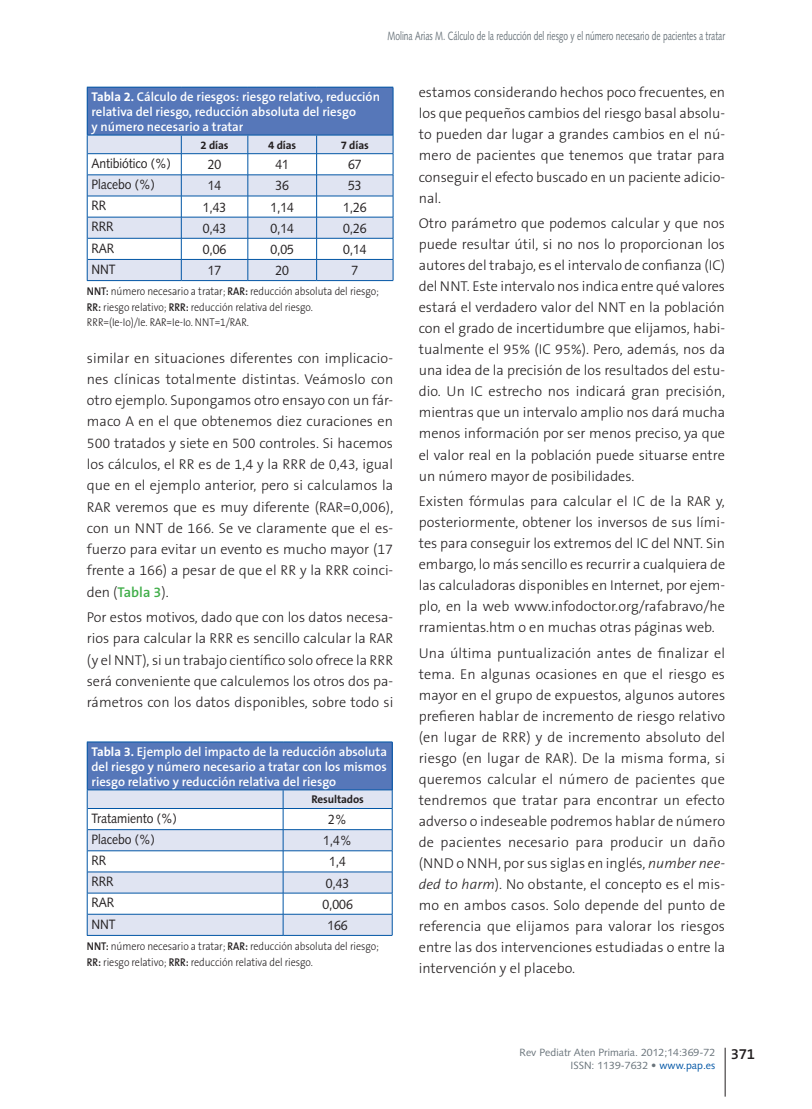
<style>
.page{position:relative;width:812px;height:1109px;background:#fff}
.page>*{position:absolute;margin:0;border:0;box-sizing:border-box;transform-origin:0 0}
.txt_comun{font:600 15px "The Sans B6";color:#231f20}
.t1{font:300 14.25px/21px "The Sans B3";color:#231f20;text-align:justify}
._004_texto_tabla{font:13.5px "Syntax";letter-spacing:-.005em;color:#231f20;scale:.9 1}
.Titulo_tabla{font:600 12.75px/15px "The Sans B6";color:#fff}
.t2{font:12px "Syntax";color:#6a747b;scale:.7 1}
._004_texto_tabla-2{font:300 11.25px/15.8px "The Sans B3";letter-spacing:-.005em;color:#231f20;scale:.9 1}
._006_cabeceras_tabla{font:700 11.25px "The Sans B7";letter-spacing:-.01em;color:#231f20}
.t3{font:10.5px/13.2px "Syntax";color:#6a747b;text-align:right}
.s1{font-family:"The Sans B7";font-weight:700}
.s2{font-family:"The Sans B6";font-weight:600}
.s3{font-family:"The Sans B6";font-weight:600;color:#40ae49}
.s4{font-style:italic}
.s5{color:#0155a5}
</style>
<div class="page">
<hr style="left:724px;top:1048px;width:1px;height:49px;background:#231f20">
<div style="left:87px;top:87px;width:306px;height:48px;background:#5677b9"></div>
<hr style="left:87px;top:87px;width:94px;height:1px;background:#0155a5">
<hr style="left:87px;top:88px;width:1px;height:47px;background:#0155a5">
<hr style="left:181px;top:87px;width:67px;height:1px;background:#0155a5">
<hr style="left:248px;top:87px;width:68px;height:1px;background:#0155a5">
<hr style="left:316px;top:87px;width:77px;height:1px;background:#0155a5">
<hr style="left:393px;top:88px;width:1px;height:47px;background:#0155a5">
<svg style="left:87px;top:135px;width:307px;height:145px"></svg>
<hr style="left:87px;top:135px;width:94px;height:1px;background:#0155a5">
<hr style="left:181px;top:135px;width:67px;height:1px;background:#0155a5">
<hr style="left:248px;top:135px;width:68px;height:1px;background:#0155a5">
<hr style="left:316px;top:135px;width:77px;height:1px;background:#0155a5">
<hr style="left:87px;top:280px;width:94px;height:1px;background:#0155a5">
<hr style="left:181px;top:280px;width:67px;height:1px;background:#0155a5">
<hr style="left:248px;top:280px;width:68px;height:1px;background:#0155a5">
<hr style="left:316px;top:280px;width:77px;height:1px;background:#0155a5">
<div style="left:87px;top:742px;width:305px;height:48px;background:#5677b9"></div>
<hr style="left:87px;top:742px;width:196px;height:1px;background:#0155a5">
<hr style="left:87px;top:742px;width:1px;height:48px;background:#0155a5">
<hr style="left:283px;top:742px;width:109px;height:1px;background:#0155a5">
<hr style="left:392px;top:742px;width:1px;height:48px;background:#0155a5">
<svg style="left:87px;top:790px;width:306px;height:145px"></svg>
<hr style="left:87px;top:790px;width:196px;height:1px;background:#0155a5">
<hr style="left:283px;top:790px;width:109px;height:1px;background:#0155a5">
<hr style="left:87px;top:935px;width:196px;height:1px;background:#0155a5">
<hr style="left:283px;top:935px;width:109px;height:1px;background:#0155a5">
<p class="t2" style="left:387px;top:29px;width:483px">Molina Arias M. Cálculo de la reducción del riesgo y el número necesario de pacientes a tratar</p>
<p class="Titulo_tabla" style="left:91px;top:89px;width:290px"><span class="s1">Tabla 2.</span> Cálculo de riesgos: riesgo relativo, reducción relativa del riesgo, reducción absoluta del riesgo<br>y número necesario a tratar</p>
<p class="_006_cabeceras_tabla" style="left:200px;top:139px;width:29px">2 días</p>
<p class="_006_cabeceras_tabla" style="left:268px;top:139px;width:29px">4 días</p>
<p class="_006_cabeceras_tabla" style="left:341px;top:139px;width:29px">7 días</p>
<p class="_004_texto_tabla" style="left:91px;top:155px;width:90px">Antibiótico (%)</p>
<p class="_004_texto_tabla" style="left:208px;top:157px;width:16px">20</p>
<p class="_004_texto_tabla" style="left:275px;top:157px;width:16px">41</p>
<p class="_004_texto_tabla" style="left:348px;top:157px;width:16px">67</p>
<p class="_004_texto_tabla" style="left:91px;top:177px;width:72px">Placebo (%)</p>
<p class="_004_texto_tabla" style="left:208px;top:178px;width:16px">14</p>
<p class="_004_texto_tabla" style="left:275px;top:178px;width:16px">36</p>
<p class="_004_texto_tabla" style="left:348px;top:178px;width:16px">53</p>
<p class="_004_texto_tabla" style="left:91px;top:198px;width:18px">RR</p>
<p class="_004_texto_tabla" style="left:203px;top:199px;width:28px">1,43</p>
<p class="_004_texto_tabla" style="left:270px;top:199px;width:28px">1,14</p>
<p class="_004_texto_tabla" style="left:343px;top:199px;width:28px">1,26</p>
<p class="_004_texto_tabla" style="left:91px;top:219px;width:26px">RRR</p>
<p class="_004_texto_tabla" style="left:203px;top:220px;width:28px">0,43</p>
<p class="_004_texto_tabla" style="left:270px;top:220px;width:28px">0,14</p>
<p class="_004_texto_tabla" style="left:343px;top:220px;width:28px">0,26</p>
<p class="_004_texto_tabla" style="left:91px;top:240px;width:27px">RAR</p>
<p class="_004_texto_tabla" style="left:203px;top:241px;width:28px">0,06</p>
<p class="_004_texto_tabla" style="left:270px;top:241px;width:28px">0,05</p>
<p class="_004_texto_tabla" style="left:343px;top:241px;width:28px">0,14</p>
<p class="_004_texto_tabla" style="left:91px;top:261px;width:28px">NNT</p>
<p class="_004_texto_tabla" style="left:208px;top:262px;width:16px">17</p>
<p class="_004_texto_tabla" style="left:275px;top:262px;width:16px">20</p>
<p class="_004_texto_tabla" style="left:351px;top:262px;width:9px">7</p>
<p class="_004_texto_tabla-2" style="left:87px;top:284px;width:326px"><span class="s2">NNT:</span> número necesario a tratar; <span class="s2">RAR:</span> reducción absoluta del riesgo;<br><span class="s2">RR:</span> riesgo relativo; <span class="s2">RRR:</span> reducción relativa del riesgo.</p>
<p class="_004_texto_tabla-2" style="left:87px;top:315px;width:181px">RRR=(Ie-Io)/Ie. RAR=Ie-Io. NNT=1/RAR.</p>
<p class="t1" style="left:87px;top:347px;width:308px">similar en situaciones diferentes con implicacio&shy;nes clínicas totalmente distintas. Veámoslo con otro ejemplo. Supongamos otro ensayo con un fár&shy;maco A en el que obtenemos diez curaciones en 500 tratados y siete en 500 controles. Si hacemos los cálculos, el RR es de 1,4 y la RRR de 0,43, igual que en el ejemplo anterior, pero si calculamos la RAR veremos que es muy diferente (RAR=0,006), con un NNT de 166. Se ve claramente que el es&shy;fuerzo para evitar un evento es mucho mayor (17 frente a 166) a pesar de que el RR y la RRR coinci&shy;den (<span class="s3">Tabla 3</span>).</p>
<p class="t1" style="left:87px;top:607px;width:308px">Por estos motivos, dado que con los datos necesa&shy;rios para calcular la RRR es sencillo calcular la RAR (y el NNT), si un trabajo científico solo ofrece la RRR será conveniente que calculemos los otros dos pa&shy;rámetros con los datos disponibles, sobre todo si</p>
<p class="Titulo_tabla" style="left:91px;top:744px;width:297px;text-align:justify"><span class="s1">Tabla 3.</span> Ejemplo del impacto de la reducción absoluta del riesgo y número necesario a tratar con los mismos riesgo relativo y reducción relativa del riesgo</p>
<p class="_006_cabeceras_tabla" style="left:311px;top:794px;width:54px">Resultados</p>
<p class="_004_texto_tabla" style="left:91px;top:810px;width:96px">Tratamiento (%)</p>
<p class="_004_texto_tabla" style="left:328px;top:811px;width:22px">2%</p>
<p class="_004_texto_tabla" style="left:91px;top:831px;width:72px">Placebo (%)</p>
<p class="_004_texto_tabla" style="left:323px;top:833px;width:34px">1,4%</p>
<p class="_004_texto_tabla" style="left:91px;top:852px;width:18px">RR</p>
<p class="_004_texto_tabla" style="left:329px;top:854px;width:20px">1,4</p>
<p class="_004_texto_tabla" style="left:91px;top:874px;width:26px">RRR</p>
<p class="_004_texto_tabla" style="left:326px;top:875px;width:28px">0,43</p>
<p class="_004_texto_tabla" style="left:91px;top:895px;width:27px">RAR</p>
<p class="_004_texto_tabla" style="left:322px;top:896px;width:35px">0,006</p>
<p class="_004_texto_tabla" style="left:91px;top:916px;width:28px">NNT</p>
<p class="_004_texto_tabla" style="left:327px;top:917px;width:24px">166</p>
<p class="_004_texto_tabla-2" style="left:87px;top:938px;width:326px"><span class="s2">NNT:</span> número necesario a tratar; <span class="s2">RAR:</span> reducción absoluta del riesgo;<br><span class="s2">RR:</span> riesgo relativo; <span class="s2">RRR:</span> reducción relativa del riesgo.</p>
<p class="t1" style="left:418px;top:82px;width:308px">estamos considerando hechos poco frecuentes, en los que pequeños cambios del riesgo basal absolu&shy;to pueden dar lugar a grandes cambios en el nú&shy;mero de pacientes que tenemos que tratar para conseguir el efecto buscado en un paciente adicio&shy;nal.</p>
<p class="t1" style="left:418px;top:213px;width:308px">Otro parámetro que podemos calcular y que nos puede resultar útil, si no nos lo proporcionan los autores del trabajo, es el intervalo de confianza (IC) del NNT. Este intervalo nos indica entre qué valores estará el verdadero valor del NNT en la población con el grado de incertidumbre que elijamos, habi&shy;tualmente el 95% (IC 95%). Pero, además, nos da una idea de la precisión de los resultados del estu&shy;dio. Un IC estrecho nos indicará gran precisión, mientras que un intervalo amplio nos dará mucha menos información por ser menos preciso, ya que el valor real en la población puede situarse entre un número mayor de posibilidades.</p>
<p class="t1" style="left:418px;top:491px;width:308px">Existen fórmulas para calcular el IC de la RAR y, posteriormente, obtener los inversos de sus lími&shy;tes para conseguir los extremos del IC del NNT. Sin embargo, lo más sencillo es recurrir a cualquiera de las calculadoras disponibles en Internet, por ejem&shy;plo, en la web www.infodoctor.org/rafabravo/he rramientas.htm o en muchas otras páginas web.</p>
<p class="t1" style="left:418px;top:643px;width:308px">Una última puntualización antes de finalizar el tema. En algunas ocasiones en que el riesgo es mayor en el grupo de expuestos, algunos autores prefieren hablar de incremento de riesgo relativo (en lugar de RRR) y de incremento absoluto del riesgo (en lugar de RAR). De la misma forma, si queremos calcular el número de pacientes que tendremos que tratar para encontrar un efecto adverso o indeseable podremos hablar de número de pacientes necesario para producir un daño (NND o NNH, por sus siglas en inglés, <span class="s4">number nee&shy;ded to harm</span>). No obstante, el concepto es el mis&shy;mo en ambos casos. Solo depende del punto de referencia que elijamos para valorar los riesgos entre las dos intervenciones estudiadas o entre la intervención y el placebo.</p>
<p class="t3" style="left:519px;top:1045px;width:197px">Rev Pediatr Aten Primaria. 2012;14:369-72<br>ISSN: 1139-7632 • <span class="s5">www.pap.es</span></p>
<p class="txt_comun" style="left:730px;top:1046px;width:26px">371</p>
</div>
